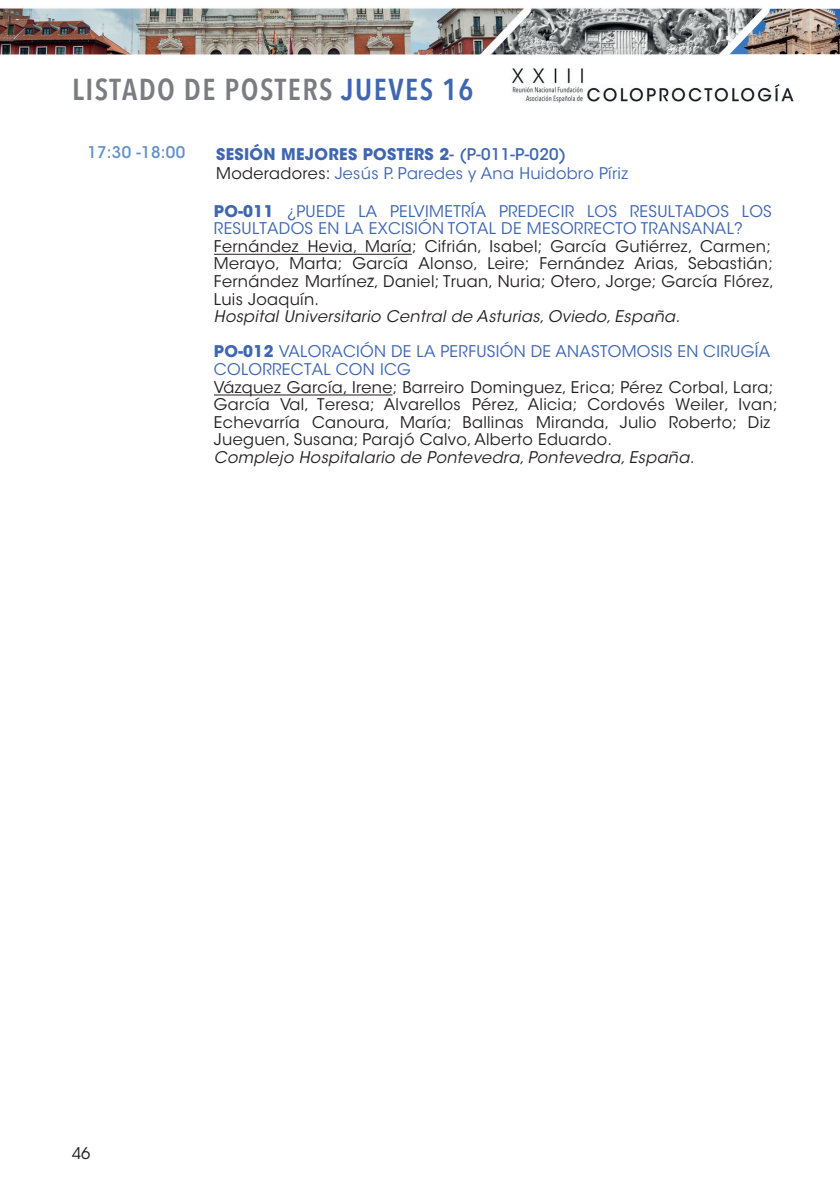
<style>
.page{position:relative;width:840px;height:1191px;background:#fff}
.page>*{position:absolute;margin:0;border:0;box-sizing:border-box;transform-origin:0 0}
.t1{font:600 condensed 30px "Avenir Next LT Pro";letter-spacing:.05em;color:#7a7c7f}
.t2{font:16px/17.6px "ITC Avant Garde Std";letter-spacing:.02em;color:#231f20}
.t3{font:16px/17.4px "ITC Avant Garde Std";letter-spacing:.02em;color:#3e66b1}
.t4{font:italic 16px "ITC Avant Garde Std";letter-spacing:.02em;color:#231f20}
.t5{font:500 16px "ITC Avant Garde Std";letter-spacing:.02em;color:#618fca}
.s1{color:#3e66b1}
.s2{font-weight:700}
.s3{font-weight:500}
.s4{color:#231f20}
</style>
<div class="page">
<img style="left:0;top:8px;width:839px;height:47px">
<img style="left:587px;top:84px;width:207px;height:18px">
<img style="left:511px;top:68px;width:73px;height:34px">
<hr style="left:214px;top:394px;width:178px;height:1px;background:#231f20">
<hr style="left:214px;top:254px;width:197px;height:1px;background:#231f20">
<h1 class="t1" style="left:72px;top:71px;width:403px">LISTADO DE POSTERS <span class="s1">JUEVES 16</span></h1>
<p class="t5" style="left:87px;top:142px;width:99px">17:30 -18:00</p>
<p class="t3" style="left:216px;top:145px;width:413px;line-height:19.2px"><span class="s2">SESIÓN MEJORES POSTERS 2</span><span class="s3">- (P-011-P-020)<br></span><span class="s4">Moderadores:</span> Jesús P. Paredes y Ana Huidobro Píriz</p>
<p class="t3" style="left:214px;top:202px;width:559px"><span class="s2">PO-011</span> ¿PUEDE LA PELVIMETRÍA PREDECIR LOS RESULTADOS LOS<br>RESULTADOS EN LA EXCISIÓN TOTAL DE MESORRECTO TRANSANAL?</p>
<p class="t2" style="left:214px;top:237px;width:561px">Fernández Hevia, María; Cifrián, Isabel; García Gutiérrez, Carmen; Merayo, Marta; García Alonso, Leire; Fernández Arias, Sebastián; Fernández Martínez, Daniel; Truan, Nuria; Otero, Jorge; García Flórez, Luis Joaquín.</p>
<p class="t4" style="left:214px;top:307px;width:467px">Hospital Universitario Central de Asturias, Oviedo, España.</p>
<p class="t3" style="left:214px;top:343px;width:557px"><span class="s2">PO-012</span> VALORACIÓN DE LA PERFUSIÓN DE ANASTOMOSIS EN CIRUGÍA<br>COLORRECTAL CON ICG</p>
<p class="t2" style="left:214px;top:378px;width:565px">Vázquez García, Irene; Barreiro Dominguez, Erica; Pérez Corbal, Lara; García Val, Teresa; Alvarellos Pérez, Alicia; Cordovés Weiler, Ivan; Echevarría Canoura, María; Ballinas Miranda, Julio Roberto; Diz Jueguen, Susana; Parajó Calvo, Alberto Eduardo.</p>
<p class="t4" style="left:214px;top:447px;width:481px">Complejo Hospitalario de Pontevedra, Pontevedra, España.</p>
<p class="t2" style="left:72px;top:1145px;width:20px">46</p>
</div>
